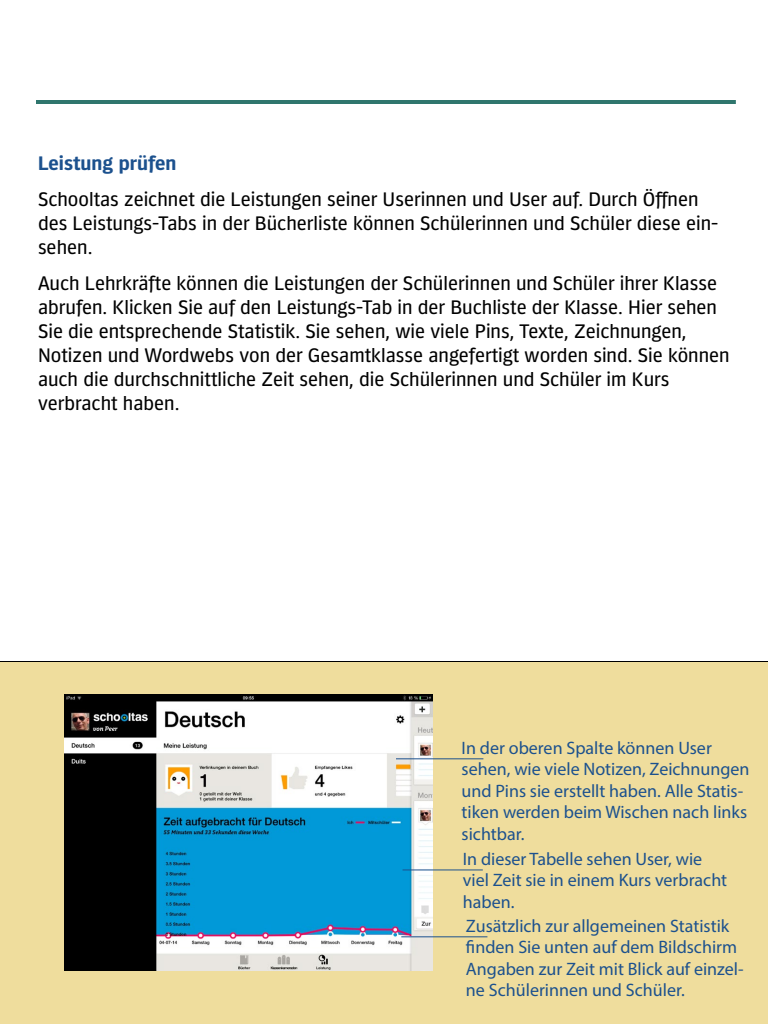
<style>
.page{position:relative;width:768px;height:1024px;background:#fff}
.page>*{position:absolute;margin:0;border:0;box-sizing:border-box;transform-origin:0 0}
.text{font:20px/24px "Forward Sans";color:#000}
.Ue2{font:700 20px "Forward Sans";color:#1c518e}
.BU{font:18px/21.6px "Myriad Pro";color:#1c518e}
</style>
<div class="page">
<hr style="left:36px;top:100px;width:700px;height:4px;background:#2f766d">
<div style="left:0;top:661px;width:768px;height:363px;background:#efdd9d"></div>
<img style="left:64px;top:694px;width:369px;height:276px">
<hr style="left:396px;top:758px;width:87px;height:1px;background:#1c518e">
<hr style="left:403px;top:869px;width:80px;height:1px;background:#1c518e">
<hr style="left:401px;top:936px;width:86px;height:1px;background:#1c518e">
<p class="Ue2" style="left:38px;top:152px;width:140px">Leistung prüfen</p>
<p class="text" style="left:38px;top:186px;width:682px">Schooltas zeichnet die Leistungen seiner Userinnen und User auf. Durch Öffnen des Leistungs-Tabs in der Bücherliste können Schülerinnen und Schüler diese ein&shy;sehen.</p>
<p class="text" style="left:38px;top:270px;width:693px">Auch Lehrkräfte können die Leistungen der Schülerinnen und Schüler ihrer Klasse abrufen. Klicken Sie auf den Leistungs-Tab in der Buchliste der Klasse. Hier sehen Sie die entsprechende Statistik. Sie sehen, wie viele Pins, Texte, Zeichnungen, Notizen und Wordwebs von der Gesamtklasse angefertigt worden sind. Sie können auch die durchschnittliche Zeit sehen, die Schülerinnen und Schüler im Kurs verbracht haben.</p>
<p class="BU" style="left:462px;top:736px;width:289px">In der oberen Spalte können User sehen, wie viele Notizen, Zeichnungen und Pins sie erstellt haben. Alle Statis&shy;tiken werden beim Wischen nach links sichtbar.</p>
<p class="BU" style="left:463px;top:848px;width:266px">In dieser Tabelle sehen User, wie viel Zeit sie in einem Kurs verbracht haben.</p>
<p class="BU" style="left:466px;top:914px;width:279px">Zusätzlich zur allgemeinen Statistik finden Sie unten auf dem Bildschirm Angaben zur Zeit mit Blick auf einzel&shy;ne Schülerinnen und Schüler.</p>
</div>
